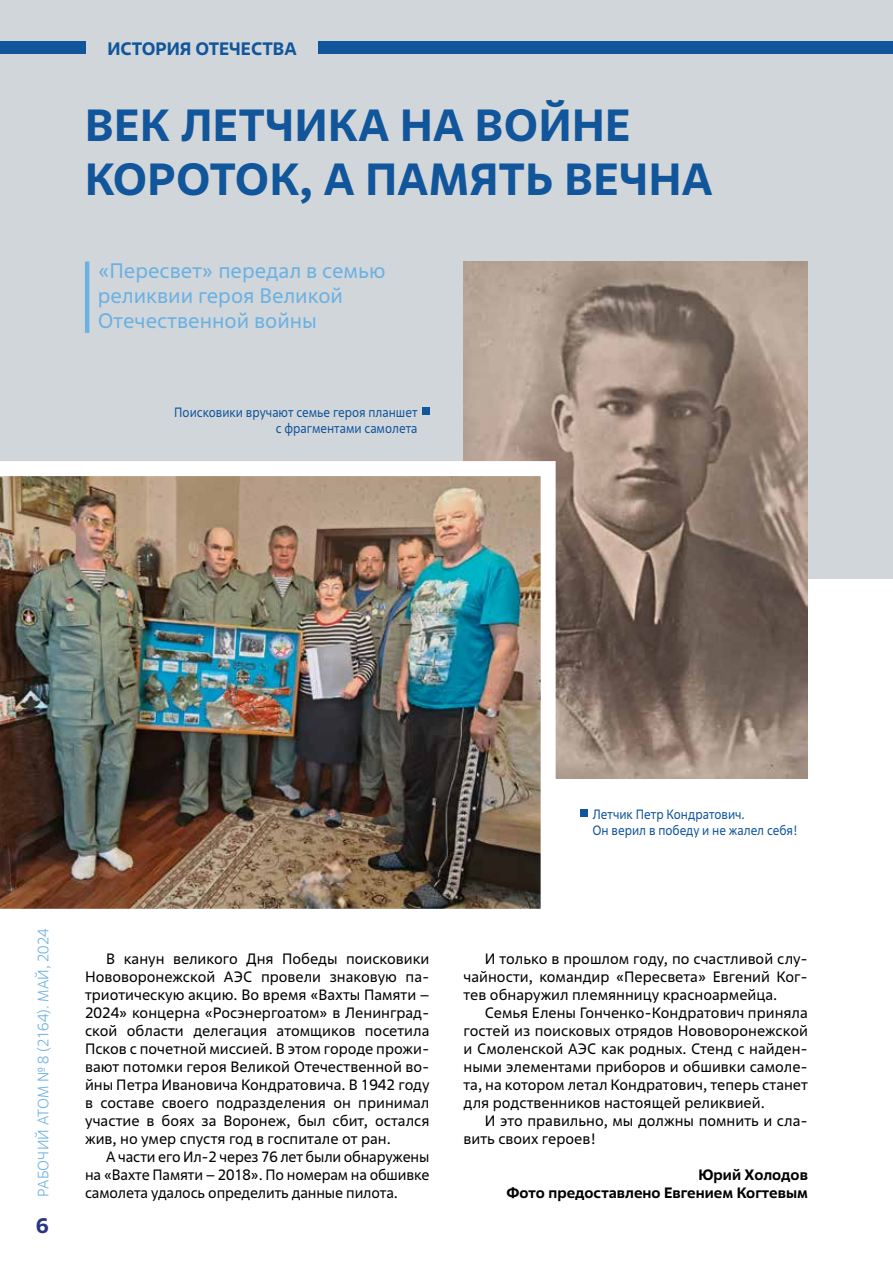
<style>
.page{position:relative;width:893px;height:1263px;background:#fff}
.page>*{position:absolute;margin:0;border:0;box-sizing:border-box;transform-origin:0 0}
.t1{font:700 45px/54px "Rosatom";letter-spacing:.01em;color:#11559b}
.t2{font:21px/25.2px "Rosatom";color:#6bb1e2}
.t3{font:700 21px "Rosatom";color:#283583}
.t4{font:700 18px "Rosatom";color:#11559b}
.t5{font:15px/18px "Rosatom";color:#000;text-align:justify}
.t6{font:700 15px/18px "Rosatom";color:#000;text-align:right}
.t7{font:300 15px "Rosatom";color:#6bb1e2}
.t8{font:13.5px/16.2px "Rosatom";color:#11559b;scale:.9 1}
</style>
<div class="page">
<div style="left:0;top:0;width:893px;height:578px;background:#d1d6da"></div>
<hr style="left:85px;top:261px;width:4px;height:72px;background:#6bb1e2">
<div style="left:580px;top:809px;width:7px;height:7px;background:#11559b"></div>
<div style="left:422px;top:407px;width:7px;height:7px;background:#11559b"></div>
<img style="left:463px;top:261px;width:345px;height:517px">
<img style="left:0;top:454px;width:563px;height:455px">
<div style="left:0;top:41px;width:85px;height:13px;background:#11559b"></div>
<div style="left:319px;top:41px;width:574px;height:13px;background:#11559b"></div>
<p class="t4" style="left:107px;top:37px;width:191px">ИСТОРИЯ ОТЕЧЕСТВА</p>
<h1 class="t1" style="left:85px;top:98px;width:629px">ВЕК ЛЕТЧИКА НА ВОЙНЕ<br>КОРОТОК, А ПАМЯТЬ ВЕЧНА</h1>
<h2 class="t2" style="left:98px;top:258px;width:289px">«Пересвет» передал в семью реликвии героя Великой<br>Отечественной войны</h2>
<p class="t8" style="left:174px;top:404px;width:272px;text-align:right">Поисковики вручают семье героя планшет с фрагментами самолета</p>
<p class="t8" style="left:592px;top:806px;width:230px">Летчик Петр Кондратович.<br>Он верил в победу и не жалел себя!</p>
<p class="t7" style="left:34px;top:1197px;width:270px;rotate:-90deg">РАБОЧИЙ АТОМ № 8 (2164). МАЙ, 2024</p>
<h2 class="t3" style="left:36px;top:1212px;width:14px">6</h2>
<p class="t5" style="left:85px;top:949px;width:346px;text-indent:21px">В канун великого Дня Победы поисковики Нововоронежской АЭС провели знаковую па&shy;триотическую акцию. Во время «Вахты Памяти – 2024» концерна «Росэнергоатом» в Ленинград&shy;ской области делегация атомщиков посетила Псков с почетной миссией. В этом городе прожи&shy;вают потомки героя Великой Отечественной во&shy;йны Петра Ивановича Кондратовича. В 1942 году в составе своего подразделения он принимал участие в боях за Воронеж, был сбит, остался жив, но умер спустя год в госпитале от ран.</p>
<p class="t5" style="left:85px;top:1147px;width:346px;text-indent:21px">А части его Ил-2 через 76 лет были обнаружены на «Вахте Памяти – 2018». По номерам на обшивке самолета удалось определить данные пилота.</p>
<p class="t5" style="left:463px;top:949px;width:346px;text-indent:21px">И только в прошлом году, по счастливой слу&shy;чайности, командир «Пересвета» Евгений Ког&shy;тев обнаружил племянницу красноармейца.</p>
<p class="t5" style="left:463px;top:1003px;width:346px;text-indent:21px">Семья Елены Гонченко-Кондратович приняла гостей из поисковых отрядов Нововоронежской и Смоленской АЭС как родных. Стенд с найден&shy;ными элементами приборов и обшивки самоле&shy;та, на котором летал Кондратович, теперь станет для родственников настоящей реликвией.</p>
<p class="t5" style="left:463px;top:1111px;width:346px;text-indent:21px">И это правильно, мы должны помнить и сла&shy;вить своих героев!</p>
<p class="t6" style="left:506px;top:1165px;width:303px">Юрий Холодов<br>Фото предоставлено Евгением Когтевым</p>
</div>
